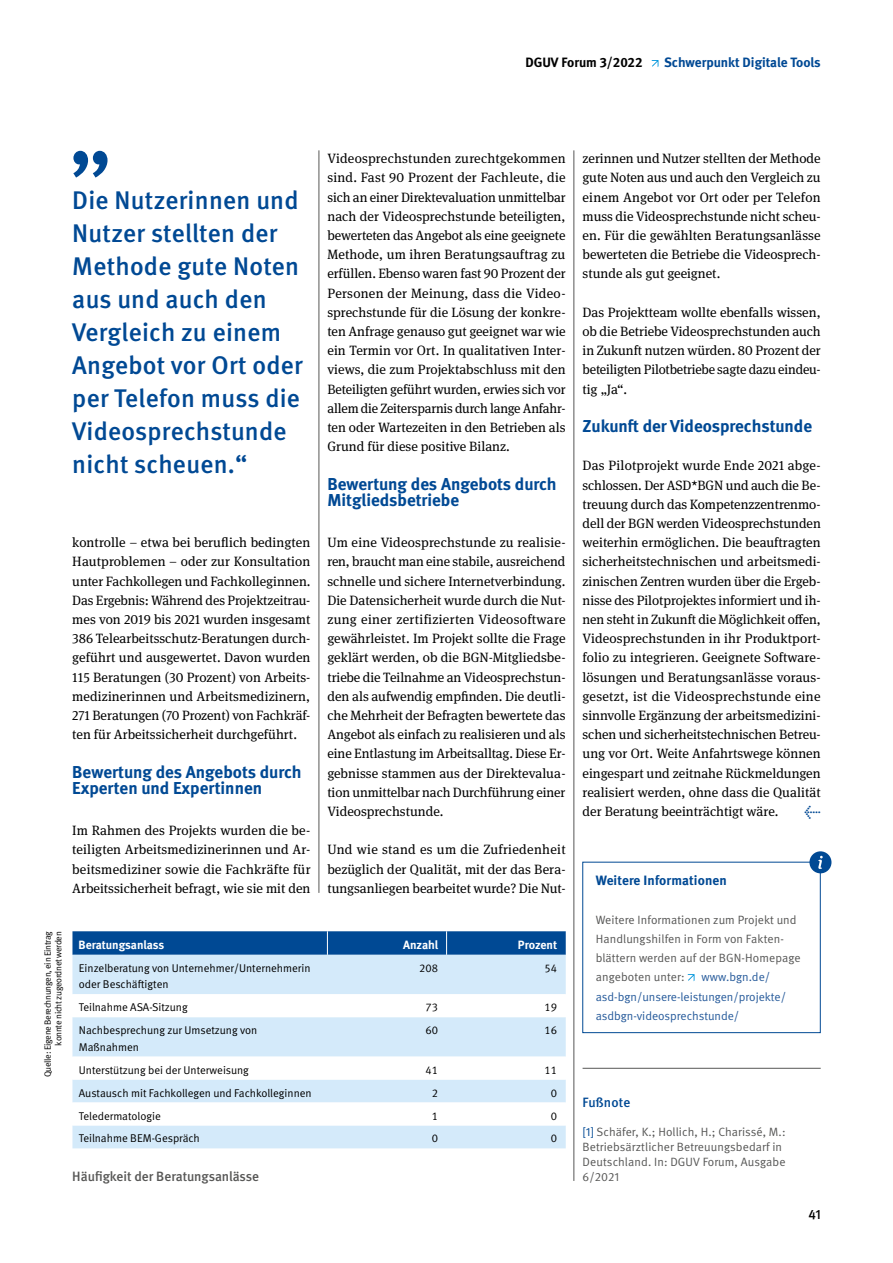
<style>
.page{position:relative;width:893px;height:1263px;background:#fff}
.page>*{position:absolute;margin:0;border:0;box-sizing:border-box;transform-origin:0 0}
.t1{font:500 25.5px/33px "DGUV Meta";letter-spacing:.01em;color:#004994}
.t2{font:700 17.25px/16.5px "DGUV Meta";color:#004994}
.Fließtext_book_9pt{font:13.5px/19.2px "DGUV Meta Serif";color:#000;text-align:justify}
.t3{font:700 13.5px "DGUV Meta";color:#004994}
.Bildunterschrift{font:500 13.5px "DGUV Meta";color:#575756}
.t4{font:700 13.5px "DGUV Meta";color:#000}
.t5{font:500 13.5px "DGUV Meta";letter-spacing:.01em;color:#004994}
.t6{font:500 13.5px "DGUV Meta";color:#000}
.Infokasten_Fließtext{font:12px/19.2px "DGUV Meta";letter-spacing:.01em;color:#575756}
.Endnoten_Fließtext_n{font:12px/15px "DGUV Meta";letter-spacing:.01em;color:#575756}
.Infokasten_Fließtext-2{font:12px/19.2px "DGUV Meta";color:#275b9b}
.Tabellen_normal{font:700 12px "DGUV Meta";letter-spacing:-.005em;color:#fff}
.Tabellen_normal-2{font:11.25px/16.5px "DGUV Meta";color:#000}
.Copyright_Bildnachwe{font:9px/10.8px "DGUV Meta";letter-spacing:-.03em;color:#000;text-align:right}
.s1{color:#004994}
</style>
<div class="page">
<svg style="left:651px;top:60px;width:7px;height:7px"></svg>
<hr style="left:319px;top:150px;width:1px;height:743px;background:#575756">
<hr style="left:574px;top:150px;width:1px;height:1031px;background:#575756">
<svg style="left:687px;top:974px;width:7px;height:7px"></svg>
<div style="left:583px;top:862px;width:237px;height:171px;border:1px solid #004994"></div>
<div style="left:809px;top:851px;width:22px;height:22px;background:#004994;border-radius:50%"></div>
<svg style="left:818px;top:856px;width:5px;height:13px"></svg>
<div style="left:72px;top:955px;width:494px;height:193px;background:#d4eafa"></div>
<svg style="left:72px;top:994px;width:494px;height:131px"></svg>
<svg style="left:72px;top:931px;width:494px;height:24px;background:#074e97"></svg>
<svg style="left:73px;top:151px;width:35px;height:27px"></svg>
<hr style="left:583px;top:1068px;width:238px;height:1px;background:#575756">
<p class="t4" style="left:525px;top:54px;width:119px">DGUV Forum 3/2022</p>
<p class="t3" style="left:664px;top:54px;width:158px">Schwerpunkt Digitale Tools</p>
<h1 class="t1" style="left:72px;top:185px;width:232px">Die Nut zerinnen und<br>Nutzer stellten der<br>Methode gute Noten aus und auch den<br>Vergleich zu einem<br>Angebot vor Ort oder per Telefon muss die<br>Videosprechstunde nicht scheu en.“</h1>
<p class="Fließtext_book_9pt" style="left:72px;top:533px;width:240px">kontrolle – etwa bei beruflich bedingten Hautproblemen – oder zur Konsultation unter Fachkollegen und Fachkolleginnen.</p>
<p class="Fließtext_book_9pt" style="left:72px;top:591px;width:240px">Das Ergebnis: Während des Projektzeitrau&shy;mes von 2019 bis 2021 wurden insgesamt 386 Telearbeitsschutz-Beratungen durch&shy;geführt und ausgewertet. Davon wurden 115 Beratungen (30 Prozent) von Arbeits&shy;medizinerinnen und Arbeitsmedizinern, 271 Beratungen (70 Prozent) von Fachkräf&shy;ten für Arbeitssicherheit durchgeführt.</p>
<h4 class="t2" style="left:72px;top:764px;width:231px">Bewertung des Angebots durch<br>Experten und Expertinnen</h4>
<p class="Fließtext_book_9pt" style="left:72px;top:821px;width:240px">Im Rahmen des Projekts wurden die be&shy;teiligten Arbeitsmedizinerinnen und Ar&shy;beitsmediziner sowie die Fachkräfte für Arbeitssicherheit befragt, wie sie mit den</p>
<p class="Fließtext_book_9pt" style="left:327px;top:149px;width:240px">Videosprechstunden zurechtgekommen sind. Fast 90 Prozent der Fachleute, die sich an einer Direktevaluation unmittelbar nach der Videosprechstunde beteiligten, bewerteten das Angebot als eine geeignete Methode, um ihren Beratungsauftrag zu erfüllen. Ebenso waren fast 90 Prozent der Personen der Meinung, dass die Video&shy;sprechstunde für die Lösung der konkre&shy;ten Anfrage genauso gut geeignet war wie ein Termin vor Ort. In qualitativen Inter&shy;views, die zum Projektabschluss mit den Beteiligten geführt wurden, erwies sich vor allem die Zeitersparnis durch lange Anfahr&shy;ten oder Wartezeiten in den Betrieben als Grund für diese positive Bilanz.</p>
<h4 class="t2" style="left:327px;top:476px;width:231px">Bewertung des Angebots durch<br>Mitgliedsbetriebe</h4>
<p class="Fließtext_book_9pt" style="left:327px;top:533px;width:240px">Um eine Videosprechstunde zu realisie&shy;ren, braucht man eine stabile, ausreichend schnelle und sichere Internetverbindung.<br>Die Datensicherheit wurde durch die Nut&shy;zung einer zertifizierten Videosoftware gewährleistet. Im Projekt sollte die Frage geklärt werden, ob die BGN-Mitgliedsbe&shy;triebe die Teilnahme an Videosprechstun&shy;den als aufwendig empfinden. Die deutli&shy;che Mehrheit der Befragten bewertete das Angebot als einfach zu realisieren und als eine Entlastung im Arbeitsalltag. Diese Er&shy;gebnisse stammen aus der Direktevalua&shy;tion unmittelbar nach Durchführung einer Videosprechstunde.</p>
<p class="Fließtext_book_9pt" style="left:327px;top:840px;width:240px">Und wie stand es um die Zufriedenheit bezüglich der Qualität, mit der das Bera&shy;tungsanliegen bearbeitet wurde? Die Nut-</p>
<p class="Copyright_Bildnachwe" style="left:43px;top:1077px;width:148px;rotate:-90deg">Quelle: Eigene Berechnungen, ein Eintrag konnte nicht zugeordnet werden</p>
<p class="Tabellen_normal" style="left:78px;top:937px;width:87px">Beratungsanlass</p>
<p class="Tabellen_normal" style="left:403px;top:937px;width:37px">Anzahl</p>
<p class="Tabellen_normal" style="left:518px;top:937px;width:41px">Prozent</p>
<p class="Tabellen_normal-2" style="left:79px;top:960px;width:233px">Einzelberatung von Unternehmer/Unternehmerin oder Beschäftigten</p>
<p class="Tabellen_normal-2" style="left:419px;top:960px;width:20px">208</p>
<p class="Tabellen_normal-2" style="left:545px;top:960px;width:14px">54</p>
<p class="Tabellen_normal-2" style="left:79px;top:999px;width:110px">Teilnahme ASA-Sitzung</p>
<p class="Tabellen_normal-2" style="left:425px;top:999px;width:14px">73</p>
<p class="Tabellen_normal-2" style="left:545px;top:999px;width:14px">19</p>
<p class="Tabellen_normal-2" style="left:79px;top:1022px;width:180px">Nachbesprechung zur Umsetzung von<br>Maßnahmen</p>
<p class="Tabellen_normal-2" style="left:425px;top:1022px;width:14px">60</p>
<p class="Tabellen_normal-2" style="left:545px;top:1022px;width:14px">16</p>
<p class="Tabellen_normal-2" style="left:79px;top:1062px;width:172px">Unterstützung bei der Unterweisung</p>
<p class="Tabellen_normal-2" style="left:425px;top:1062px;width:14px">41</p>
<p class="Tabellen_normal-2" style="left:545px;top:1062px;width:14px">11</p>
<p class="Tabellen_normal-2" style="left:79px;top:1085px;width:234px">Austausch mit Fachkollegen und Fachkolleginnen</p>
<p class="Tabellen_normal-2" style="left:432px;top:1085px;width:8px">2</p>
<p class="Tabellen_normal-2" style="left:551px;top:1085px;width:8px">0</p>
<p class="Tabellen_normal-2" style="left:79px;top:1107px;width:84px">Teledermatologie</p>
<p class="Tabellen_normal-2" style="left:432px;top:1107px;width:8px">1</p>
<p class="Tabellen_normal-2" style="left:551px;top:1107px;width:8px">0</p>
<p class="Tabellen_normal-2" style="left:79px;top:1130px;width:123px">Teilnahme BEM-Gespräch</p>
<p class="Tabellen_normal-2" style="left:432px;top:1130px;width:8px">0</p>
<p class="Tabellen_normal-2" style="left:551px;top:1130px;width:8px">0</p>
<p class="Bildunterschrift" style="left:72px;top:1168px;width:188px">Häufigkeit der Beratungsanlässe</p>
<p class="Fließtext_book_9pt" style="left:583px;top:149px;width:240px">zerinnen und Nutzer stellten der Methode gute Noten aus und auch den Vergleich zu einem Angebot vor Ort oder per Telefon muss die Videosprechstunde nicht scheu&shy;en. Für die gewählten Beratungsanlässe bewerteten die Betriebe die Videosprech&shy;stunde als gut geeignet.</p>
<p class="Fließtext_book_9pt" style="left:583px;top:303px;width:240px">Das Projektteam wollte ebenfalls wissen, ob die Betriebe Videosprechstunden auch in Zukunft nutzen würden. 80 Prozent der beteiligten Pilotbetriebe sagte dazu eindeu&shy;tig „Ja“.</p>
<h4 class="t2" style="left:583px;top:418px;width:231px">Zukunft der Videosprechstunde</h4>
<p class="Fließtext_book_9pt" style="left:583px;top:456px;width:240px">Das Pilotprojekt wurde Ende 2021 abge&shy;schlossen. Der ASD*BGN und auch die Be&shy;treuung durch das Kompetenzzentrenmo&shy;dell der BGN werden Videosprechstunden weiterhin ermöglichen. Die beauftragten sicherheitstechnischen und arbeitsmedi&shy;zinischen Zentren wurden über die Ergeb&shy;nisse des Pilotprojektes informiert und ih&shy;nen steht in Zukunft die Möglichkeit offen, Videosprechstunden in ihr Produktport&shy;folio zu integrieren. Geeignete Software&shy;lösungen und Beratungsanlässe voraus&shy;gesetzt, ist die Videosprechstunde eine sinnvolle Ergänzung der arbeitsmedizini&shy;schen und sicherheitstechnischen Betreu&shy;ung vor Ort. Weite Anfahrtswege können eingespart und zeitnahe Rückmeldungen realisiert werden, ohne dass die Qualität der Beratung beeinträchtigt wäre.</p>
<p class="t5" style="left:805px;top:803px;width:18px">←</p>
<h4 class="t3" style="left:596px;top:872px;width:133px">Weitere Informationen</h4>
<p class="Infokasten_Fließtext" style="left:596px;top:910px;width:207px">Weitere Informationen zum Projekt und<br>Handlungshilfen in Form von Fakten&shy;blättern werden auf der BGN-Homepage angeboten unter:</p>
<p class="Infokasten_Fließtext-2" style="left:596px;top:968px;width:192px;text-indent:106px">www.bgn.de/ asd-bgn/unsere-leistungen/projekte/ asdbgn-videosprechstunde/</p>
<h4 class="t5" style="left:583px;top:1095px;width:49px">Fußnote</h4>
<p class="Endnoten_Fließtext_n" style="left:583px;top:1124px;width:205px"><span class="s1">[1]</span> Schäfer, K.; Hollich, H.; Charissé, M.:<br>Betriebsärztlicher Betreuungsbedarf in<br>Deutschland. In: DGUV Forum, Ausgabe<br>6/2021</p>
<p class="t6" style="left:808px;top:1207px;width:14px">41</p>
</div>
